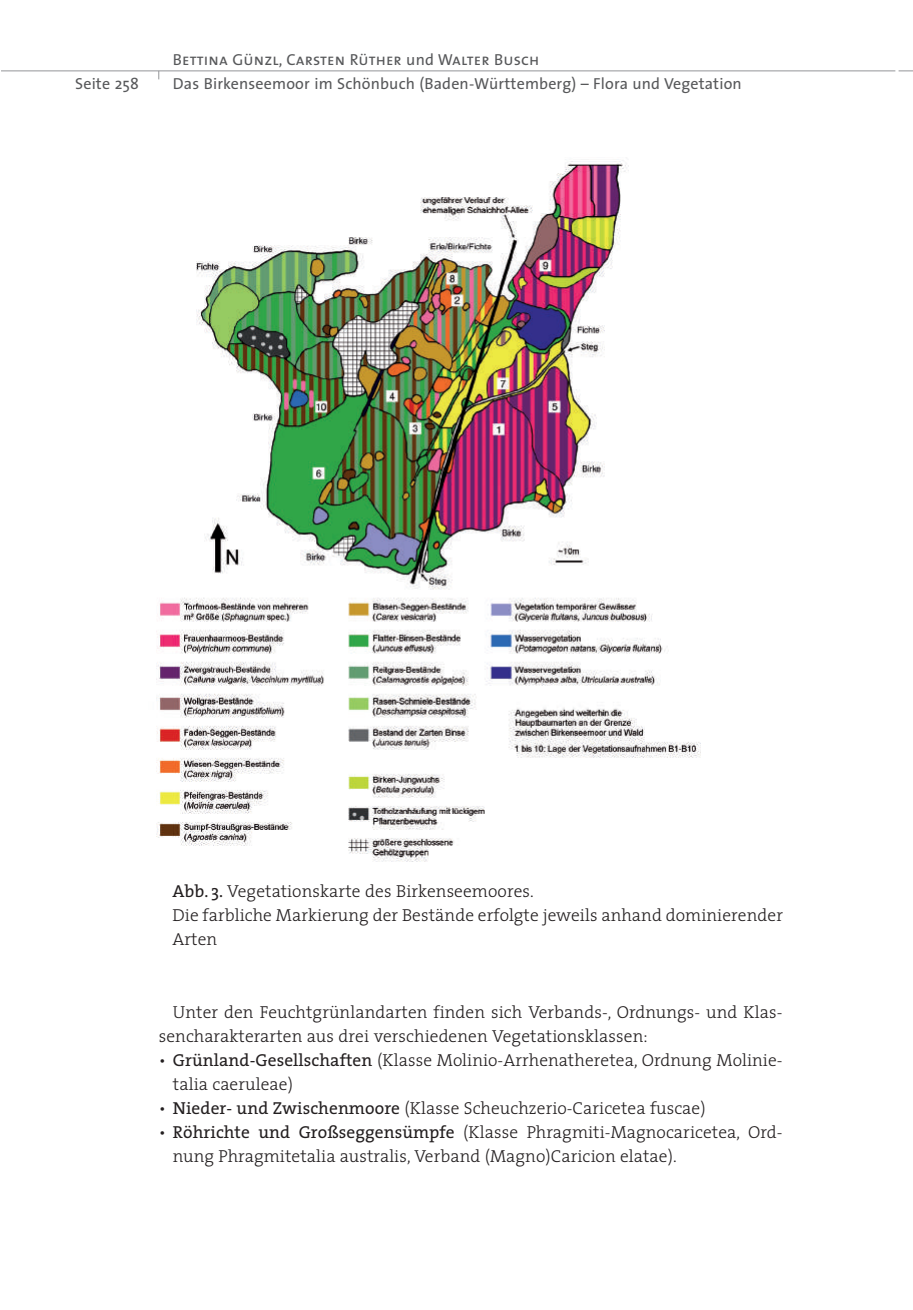
<style>
.page{position:relative;width:913px;height:1310px;background:#fff}
.page>*{position:absolute;margin:0;border:0;box-sizing:border-box;transform-origin:0 0}
.t1{font:300 17.4px/24px "The Serif";letter-spacing:.005em;color:#231f20}
.t2{font:16px "The Sans";letter-spacing:.01em;color:#57585a}
.t3{font:16px "The Sans Caps";letter-spacing:.01em;color:#57585a}
.s1{font-family:"The Sans"}
.s2{font-weight:400}
</style>
<div class="page">
<hr style="left:1px;top:70px;width:894px;height:1px;background:#939598">
<svg style="left:898px;top:70px;width:15px;height:1px"></svg>
<img style="left:156px;top:159px;width:545px;height:703px">
<p class="t3" style="left:173px;top:46px;width:368px">Bettina Günzl, Carsten Rüther <span class="s1">und</span> Walter Busch</p>
<p class="t2" style="left:75px;top:70px;width:65px">Seite 258</p>
<p class="t2" style="left:173px;top:70px;width:570px">Das Birkenseemoor im Schönbuch (Baden-Württemberg) – Flora und Vegetation</p>
<p class="t1" style="left:172px;top:879px;width:612px"><span class="s2">Abb. 3.</span> Vegetationskarte des Birkenseemoores.<br>Die farbliche Markierung der Bestände erfolgte jeweils anhand dominierender<br>Arten</p>
<p class="t1" style="left:159px;top:999px;width:625px;text-indent:14px">Unter den Feuchtgrünlandarten finden sich Verbands-, Ordnungs- und Klas&shy;sencharakterarten aus drei verschiedenen Vegetationsklassen:</p>
<p class="t1" style="left:173px;top:1047px;width:611px;text-indent:-14px">• <span class="s2">Grünland-Gesellschaften</span> (Klasse Molinio-Arrhenatheretea, Ordnung Molinie&shy;talia caeruleae)</p>
<p class="t1" style="left:159px;top:1095px;width:548px">• <span class="s2">Nieder- und Zwischenmoore</span> (Klasse Scheuchzerio-Caricetea fuscae)</p>
<p class="t1" style="left:173px;top:1119px;width:611px;text-indent:-14px">• <span class="s2">Röhrichte und Großseggensümpfe</span> (Klasse Phragmiti-Magnocaricetea, Ord&shy;nung Phragmitetalia australis, Verband (Magno)Caricion elatae).</p>
</div>
